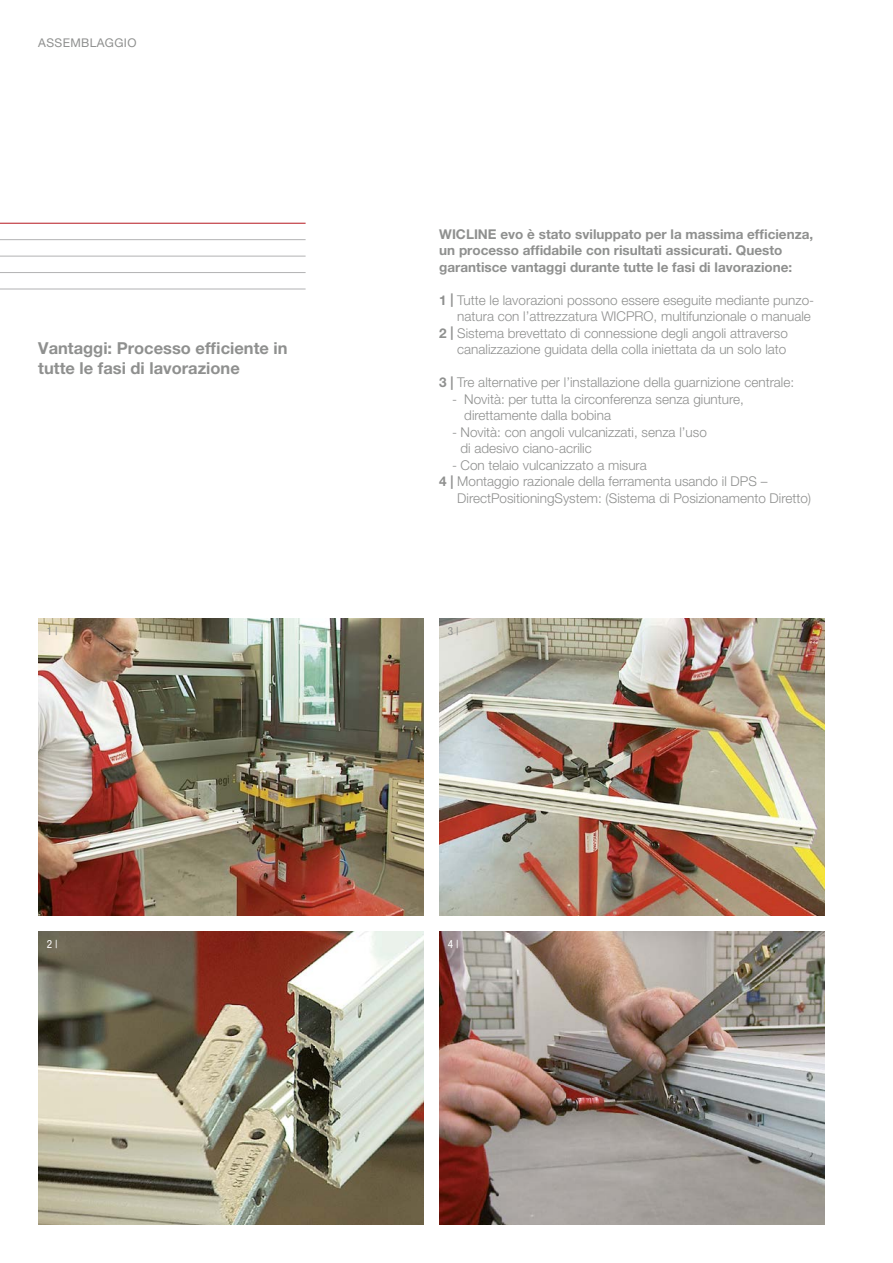
<style>
.page{position:relative;width:893px;height:1263px;background:#fff}
.page>*{position:absolute;margin:0;border:0;box-sizing:border-box;transform-origin:0 0}
.t1{font:700 16.5px/19.5px "Helvetica Neue LT Pro";color:#8f908f}
.t2{font:300 13.5px/16.5px "Helvetica Neue LT Pro";color:#8f908f}
.t3{font:700 13.5px/16.5px "Helvetica Neue LT Pro";color:#8f908f}
.t4{font:12px "Helvetica Neue LT Pro";letter-spacing:.03em;color:#8f908f}
.t5{font:condensed 11.25px "Helvetica Neue LT Pro";color:#8f908f}
.t6{font:condensed 11.25px "Helvetica Neue LT Pro";color:#fff}
.s1{font-weight:700}
</style>
<div class="page">
<img style="left:38px;top:932px;width:386px;height:293px">
<hr style="left:0;top:223px;width:306px;height:1px;background:#b6181f">
<hr style="left:0;top:239px;width:306px;height:1px;background:#b2b2b3">
<hr style="left:0;top:256px;width:306px;height:1px;background:#b2b2b3">
<hr style="left:0;top:272px;width:306px;height:1px;background:#b2b2b3">
<hr style="left:0;top:289px;width:306px;height:1px;background:#b2b2b3">
<img style="left:38px;top:618px;width:386px;height:297px">
<img style="left:439px;top:618px;width:386px;height:297px">
<img style="left:439px;top:932px;width:386px;height:293px">
<p class="t4" style="left:38px;top:35px;width:17px">ASSE</p>
<p class="t4" style="left:70px;top:35px;width:61px">MBLAGGIO</p>
<p class="t1" style="left:38px;top:338px;width:251px">Vantaggi: Processo efficiente in tutte le fasi di lavorazione</p>
<p class="t5" style="left:47px;top:624px;width:12px">1 |</p>
<p class="t3" style="left:439px;top:225px;width:375px">WICLINE evo è stato sviluppato per la massima efficienza, un processo affidabile con risultati assicurati. Questo garantisce vantaggi durante tutte le fasi di lavorazione:</p>
<p class="t2" style="left:439px;top:291px;width:376px"><span class="s1">1 |</span> Tutte le lavorazioni possono essere eseguite mediante punzo-</p>
<p class="t2" style="left:457px;top:308px;width:355px">natura con l’attrezzatura WICPRO, multifunzionale o manuale</p>
<p class="t2" style="left:439px;top:324px;width:350px"><span class="s1">2 |</span> Sistema brevettato di connessione degli angoli attraverso</p>
<p class="t2" style="left:457px;top:341px;width:331px">canalizzazione guidata della colla iniettata da un solo lato</p>
<p class="t2" style="left:439px;top:374px;width:356px"><span class="s1">3 |</span> Tre alternative per l’installazione della guarnizione centrale:</p>
<p class="t2" style="left:464px;top:390px;width:281px;text-indent:-12px">- Novità: per tutta la circonferenza senza giunture, direttamente dalla bobina</p>
<p class="t2" style="left:460px;top:423px;width:248px;text-indent:-9px">- Novità: con angoli vulcanizzati, senza l’uso di adesivo ciano-acrilic</p>
<p class="t2" style="left:452px;top:456px;width:196px">- Con telaio vulcanizzato a misura</p>
<p class="t2" style="left:439px;top:473px;width:330px"><span class="s1">4 |</span> Montaggio razionale della ferramenta usando il DPS –</p>
<p class="t2" style="left:457px;top:489px;width:355px">DirectPositioningSystem: (Sistema di Posizionamento Diretto)</p>
<p class="t5" style="left:448px;top:624px;width:12px">3 |</p>
<p class="t6" style="left:47px;top:938px;width:12px">2 |</p>
<p class="t6" style="left:448px;top:938px;width:12px">4 |</p>
</div>
